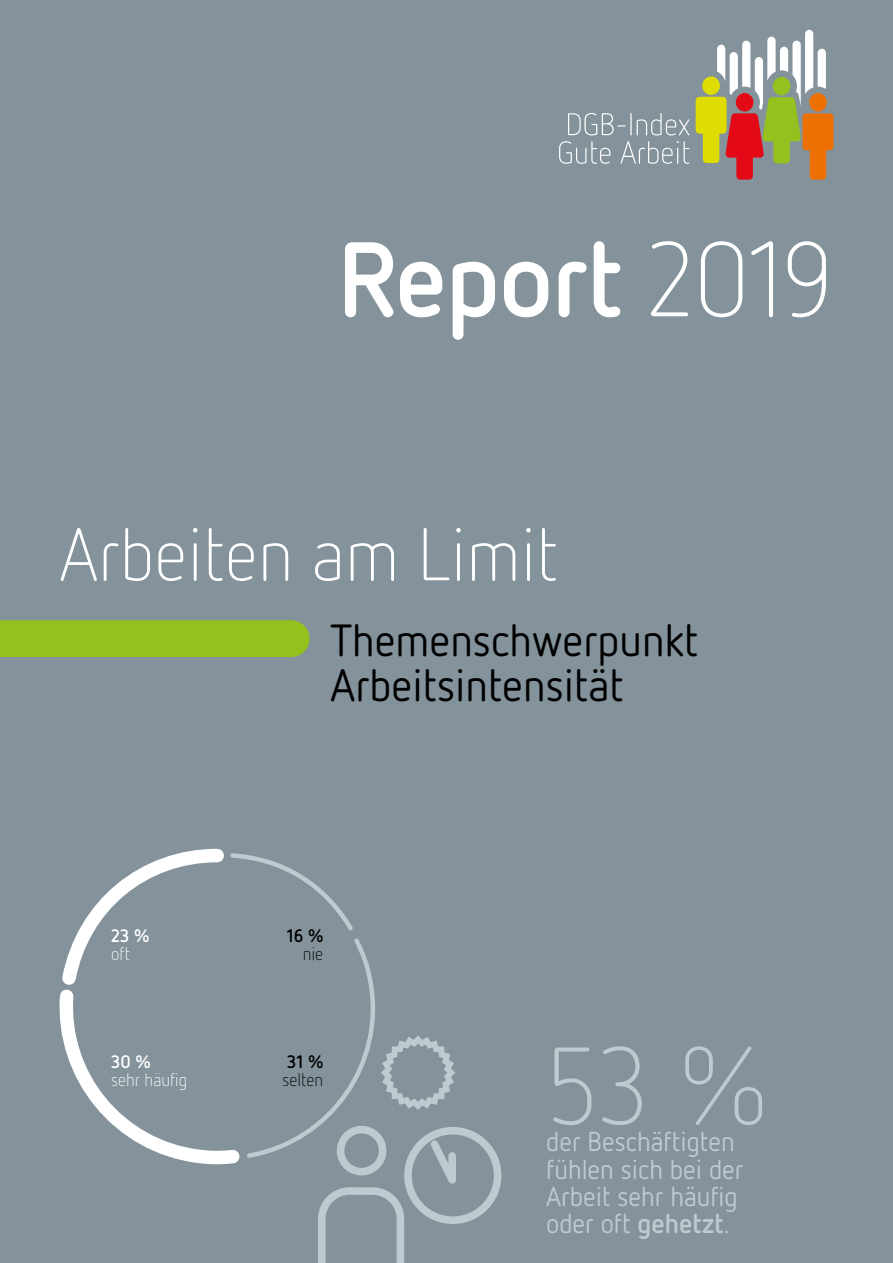
<style>
.page{position:relative;width:893px;height:1263px;background:#83929b}
.page>*{position:absolute;margin:0;border:0;box-sizing:border-box;transform-origin:0 0}
.t1{font:300 109.2px "Netto OT";color:#bfc9d0}
.t2{font:700 105.6px "Netto OT";letter-spacing:-.01em;color:#fff}
.t3{font:300 73.65px "Netto OT";color:#fff}
.t4{font:45px/45px "Netto OT";color:#000}
.t5{font:27.3px/27.3px "Netto OT";color:#bfc9d0}
.t6{font:300 18px "Netto OT";color:#fff}
.t7{font:300 18px "Netto OT";color:#000}
.t8{font:700 18px "Netto OT";color:#fff}
.t9{font:700 18px "Netto OT";color:#000}
.s1{font-weight:300}
.s2{font-weight:700}
</style>
<div class="page">
<svg style="left:559px;top:141px;width:130px;height:23px"></svg>
<svg style="left:568px;top:113px;width:121px;height:22px"></svg>
<svg style="left:696px;top:30px;width:137px;height:150px"></svg>
<div style="left:0;top:620px;width:291px;height:37px;background:#95c11f"></div>
<div style="left:404px;top:1127px;width:97px;height:97px;border:8px solid #bfc9d0;border-radius:50%"></div>
<svg style="left:59px;top:848px;width:401px;height:415px"></svg>
<p class="t2" style="left:338px;top:213px;width:497px">Report <span class="s1">2019</span></p>
<p class="t3" style="left:60px;top:510px;width:500px">Arbeiten am Limit</p>
<p class="t8" style="left:111px;top:924px;width:40px">23 %</p>
<p class="t6" style="left:111px;top:943px;width:20px">oft</p>
<p class="t8" style="left:111px;top:1050px;width:42px">30 %</p>
<p class="t6" style="left:111px;top:1068px;width:77px">sehr häufig</p>
<p class="t4" style="left:331px;top:616px;width:369px">Themenschwerpunkt<br>Arbeitsintensität</p>
<p class="t9" style="left:287px;top:924px;width:39px">16 %</p>
<p class="t7" style="left:303px;top:943px;width:22px">nie</p>
<p class="t9" style="left:287px;top:1050px;width:38px">31 %</p>
<p class="t7" style="left:283px;top:1068px;width:42px">selten</p>
<p class="t1" style="left:546px;top:1019px;width:226px">53 %</p>
<p class="t5" style="left:546px;top:1127px;width:199px">der Beschäftigten fühlen sich bei der<br>Arbeit sehr häufig oder oft <span class="s2">gehetzt</span>.</p>
</div>
